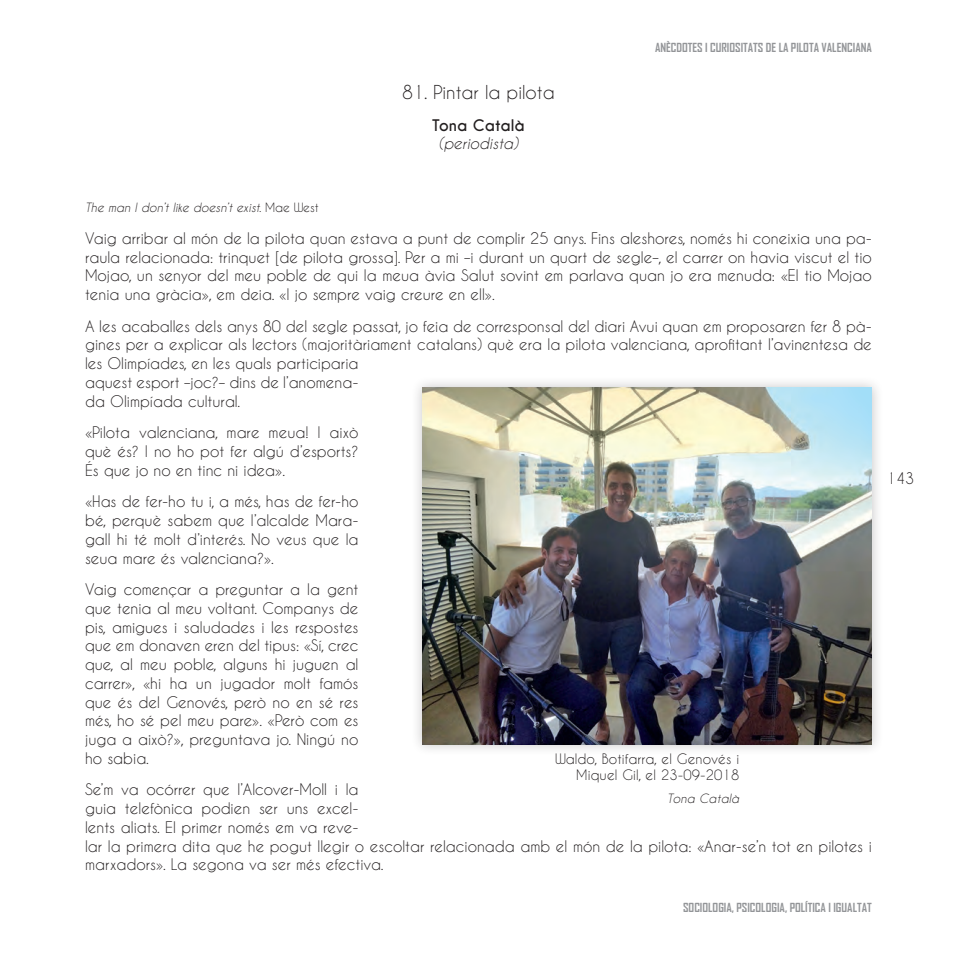
<style>
.page{position:relative;width:957px;height:957px;background:#fff}
.page>*{position:absolute;margin:0;border:0;box-sizing:border-box;transform-origin:0 0}
.t1{font:18px "Caviar Dreams";color:#231f20}
.t2{font:15px/18.8px "Caviar Dreams";color:#231f20;text-align:justify}
.t3{font:italic 15px "Caviar Dreams";color:#231f20}
.t4{font:700 15px "Caviar Dreams";color:#231f20}
.t5{font:13.5px/16.2px "Caviar Dreams";letter-spacing:.01em;color:#231f20;text-align:right}
.t6{font:700 12px "Agency FB";color:#939598}
.t7{font:italic 12px "Caviar Dreams";color:#231f20}
.s1{font-style:normal}
</style>
<div class="page">
<div style="left:411px;top:375px;width:473px;height:381px;background:#231f20;opacity:.25"></div>
<img style="left:422px;top:387px;width:450px;height:357px">
<p class="t1" style="left:402px;top:81px;width:154px">81. Pintar la pilota</p>
<p class="t4" style="left:432px;top:116px;width:94px">Tona Català</p>
<p class="t3" style="left:439px;top:135px;width:81px">(periodista)</p>
<p class="t6" style="left:655px;top:40px;width:218px">ANÈCDOTES I CURIOSITATS DE LA PILOTA VALENCIANA</p>
<p class="t7" style="left:85px;top:201px;width:235px">The man I don’t like doesn’t exist. <span class="s1">Mae West</span></p>
<p class="t2" style="left:85px;top:229px;width:788px">Vaig arribar al món de la pilota quan estava a punt de complir 25 anys. Fins aleshores, només hi coneixia una pa&shy;raula relacionada: trinquet [de pilota grossa]. Per a mi –i durant un quart de segle–, el carrer on havia viscut el tio Mojao, un senyor del meu poble de qui la meua àvia Salut sovint em parlava quan jo era menuda: «El tio Mojao tenia una gràcia», em deia. «I jo sempre vaig creure en ell».</p>
<p class="t2" style="left:85px;top:316px;width:788px;text-align:left">A les acaballes dels anys 80 del segle passat, jo feia de corresponsal del diari Avui quan em proposaren fer 8 pà&shy;gines per a explicar als lectors (majoritàriament catalans) què era la pilota valenciana, aprofitant l’avinentesa de les Olimpíades, en les quals participaria<br>aquest esport –joc?– dins de l’anomena-<br>da Olimpíada cultural.</p>
<p class="t2" style="left:85px;top:423px;width:275px">«Pilota valenciana, mare meua! I això què és? I no ho pot fer algú d’esports?<br>És que jo no en tinc ni idea».</p>
<p class="t2" style="left:85px;top:492px;width:275px">«Has de fer-ho tu i, a més, has de fer-ho bé, perquè sabem que l’alcalde Mara&shy;gall hi té molt d’interés. No veus que la seua mare és valenciana?».</p>
<p class="t2" style="left:85px;top:580px;width:275px">Vaig començar a preguntar a la gent que tenia al meu voltant. Companys de pis, amigues i saludades i les respostes que em donaven eren del tipus: «Sí, crec que, al meu poble, alguns hi juguen al carrer», «hi ha un jugador molt famós que és del Genovés, però no en sé res més, ho sé pel meu pare». «Però com es juga a això?», preguntava jo. Ningú no ho sabia.</p>
<p class="t2" style="left:85px;top:780px;width:788px;text-align:left">Se’m va ocórrer que l’Alcover-Moll i la<br>guia telefònica podien ser uns excel·<br>lents aliats. El primer només em va reve-<br>lar la primera dita que he pogut llegir o escoltar relacionada amb el món de la pilota: «Anar-se’n tot en pilotes i marxadors». La segona va ser més efectiva.</p>
<p class="t5" style="left:555px;top:750px;width:186px">Waldo, Botifarra, el Genovés i<br>Miquel Gil, el 23-09-2018</p>
<p class="t7" style="left:667px;top:791px;width:73px">Tona Català</p>
<p class="t6" style="left:683px;top:900px;width:190px">SOCIOLOGIA, PSICOLOGIA, POLÍTICA I IGUALTAT</p>
<p class="t2" style="left:887px;top:469px;width:29px">143</p>
</div>
